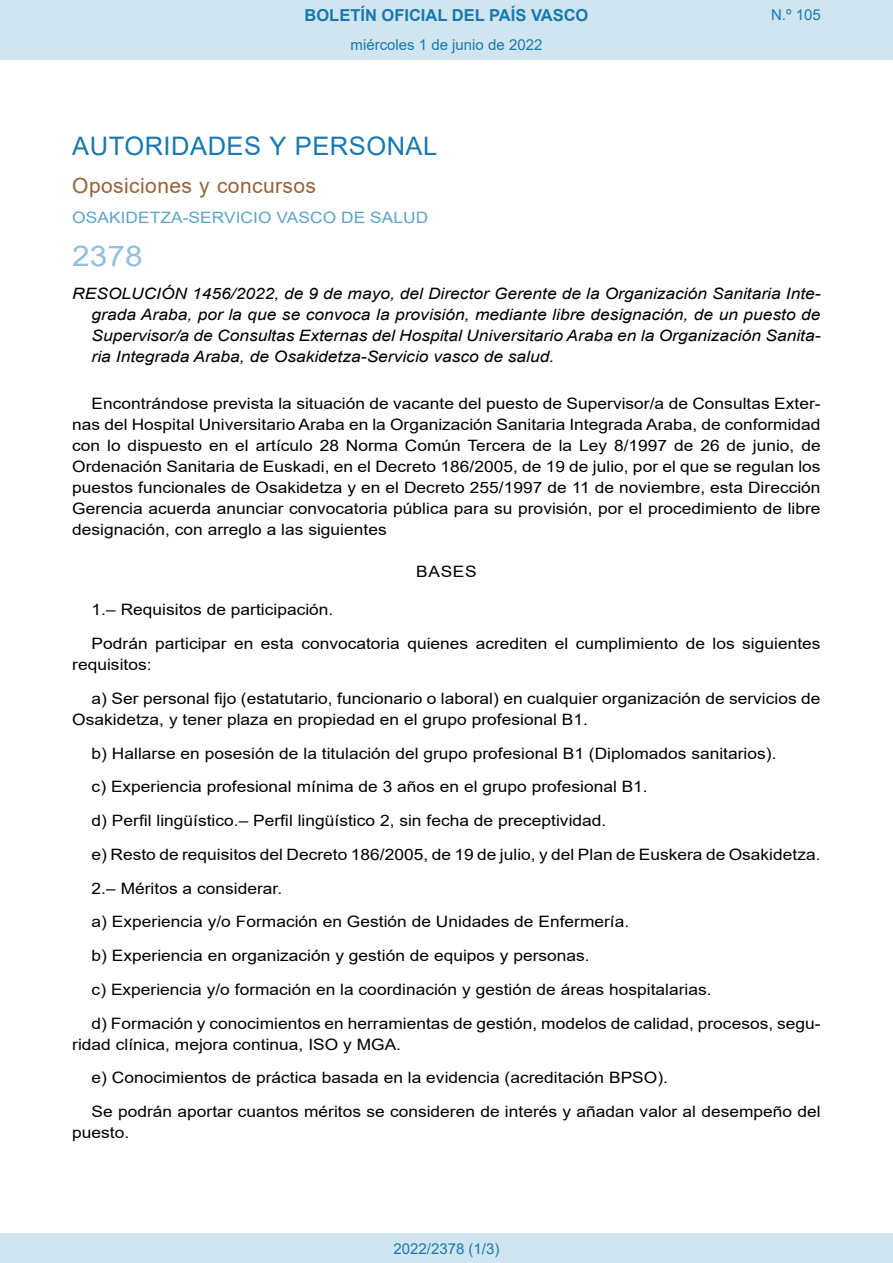
<style>
.page{position:relative;width:893px;height:1263px;background:#fff}
.page>*{position:absolute;margin:0;border:0;box-sizing:border-box;transform-origin:0 0}
.BOPVOrden{font:28.5px "Arial";color:#90c0db;scale:1.11 1}
.BOPVSeccion{font:25.5px "Arial";letter-spacing:.02em;color:#1879ad}
.BOPVSubseccion{font:21px "Arial";letter-spacing:.02em;color:#956338}
.t1{font:700 16.5px "Arial";color:#1879ad}
.BOPVDetalle{font:15.6px/21px "Arial";color:#000;scale:1.11 1}
.BOPVTitulo{font:italic 15.6px/21px "Arial";color:#000;text-align:justify;scale:1.11 1}
.BOPVOrganismo{font:15.6px "Arial";letter-spacing:.005em;color:#5ea4ca;scale:1.11 1}
.BOPVClave{font:15.6px "Arial";letter-spacing:.035em;color:#000;scale:1.11 1}
.Paginacion_Centro{font:15px "Arial";color:#1879ad}
</style>
<div class="page">
<div style="left:0;top:0;width:893px;height:60px;background:#d0e5f0"></div>
<div style="left:0;top:1233px;width:893px;height:30px;background:#d0e5f0"></div>
<p class="t1" style="left:305px;top:3px;width:285px">BOLETÍN OFICIAL DEL PAÍS VASCO</p>
<p class="Paginacion_Centro" style="left:351px;top:35px;width:193px">miércoles 1 de junio de 2022</p>
<p class="Paginacion_Centro" style="left:771px;top:5px;width:51px">N.º 105</p>
<p class="BOPVSeccion" style="left:72px;top:128px;width:366px">AUTORIDADES Y PERSONAL</p>
<p class="BOPVSubseccion" style="left:72px;top:171px;width:245px">Oposiciones y concursos</p>
<p class="BOPVOrganismo" style="left:72px;top:207px;width:322px">OSAKIDETZA-SERVICIO VASCO DE SALUD</p>
<p class="BOPVOrden" style="left:72px;top:236px;width:65px">2378</p>
<p class="BOPVTitulo" style="left:92px;top:284px;width:658px;text-indent:-19px">RESOLUCIÓN 1456/2022, de 9 de mayo, del Director Gerente de la Organización Sanitaria Inte&shy;grada Araba, por la que se convoca la provisión, mediante libre designación, de un puesto de Supervisor/a de Consultas Externas del Hospital Universitario Araba en la Organización Sanita&shy;ria Integrada Araba, de Osakidetza-Servicio vasco de salud.</p>
<p class="BOPVDetalle" style="left:72px;top:393px;width:676px;text-align:justify;text-indent:19px">Encontrándose prevista la situación de vacante del puesto de Supervisor/a de Consultas Exter&shy;nas del Hospital Universitario Araba en la Organización Sanitaria Integrada Araba, de conformidad con lo dispuesto en el artículo 28 Norma Común Tercera de la Ley 8/1997 de 26 de junio, de Ordenación Sanitaria de Euskadi, en el Decreto 186/2005, de 19 de julio, por el que se regulan los puestos funcionales de Osakidetza y en el Decreto 255/1997 de 11 de noviembre, esta Dirección Gerencia acuerda anunciar convocatoria pública para su provisión, por el procedimiento de libre designación, con arreglo a las siguientes</p>
<p class="BOPVClave" style="left:416px;top:561px;width:56px">BASES</p>
<p class="BOPVDetalle" style="left:92px;top:599px;width:219px">1.– Requisitos de participación.</p>
<p class="BOPVDetalle" style="left:72px;top:633px;width:676px;text-indent:19px">Podrán participar en esta convocatoria quienes acrediten el cumplimiento de los siguientes requisitos:</p>
<p class="BOPVDetalle" style="left:72px;top:688px;width:676px;text-indent:19px">a) Ser personal fijo (estatutario, funcionario o laboral) en cualquier organización de servicios de<br>Osakidetza, y tener plaza en propiedad en el grupo profesional B1.</p>
<p class="BOPVDetalle" style="left:92px;top:742px;width:618px">b) Hallarse en posesión de la titulación del grupo profesional B1 (Diplomados sanitarios).</p>
<p class="BOPVDetalle" style="left:92px;top:776px;width:503px">c) Experiencia profesional mínima de 3 años en el grupo profesional B1.</p>
<p class="BOPVDetalle" style="left:92px;top:810px;width:465px">d) Perfil lingüístico.– Perfil lingüístico 2, sin fecha de preceptividad.</p>
<p class="BOPVDetalle" style="left:92px;top:844px;width:658px">e) Resto de requisitos del Decreto 186/2005, de 19 de julio, y del Plan de Euskera de Osakidetza.</p>
<p class="BOPVDetalle" style="left:92px;top:877px;width:173px">2.– Méritos a considerar.</p>
<p class="BOPVDetalle" style="left:92px;top:911px;width:486px">a) Experiencia y/o Formación en Gestión de Unidades de Enfermería.</p>
<p class="BOPVDetalle" style="left:92px;top:945px;width:450px">b) Experiencia en organización y gestión de equipos y personas.</p>
<p class="BOPVDetalle" style="left:92px;top:979px;width:560px">c) Experiencia y/o formación en la coordinación y gestión de áreas hospitalarias.</p>
<p class="BOPVDetalle" style="left:72px;top:1012px;width:676px;text-indent:19px">d) Formación y conocimientos en herramientas de gestión, modelos de calidad, procesos, segu&shy;ridad clínica, mejora continua, ISO y MGA.</p>
<p class="BOPVDetalle" style="left:92px;top:1067px;width:521px">e) Conocimientos de práctica basada en la evidencia (acreditación BPSO).</p>
<p class="BOPVDetalle" style="left:72px;top:1101px;width:676px;text-indent:19px">Se podrán aportar cuantos méritos se consideren de interés y añadan valor al desempeño del puesto.</p>
<p class="Paginacion_Centro" style="left:393px;top:1238px;width:107px">2022/2378 (1/3)</p>
</div>
